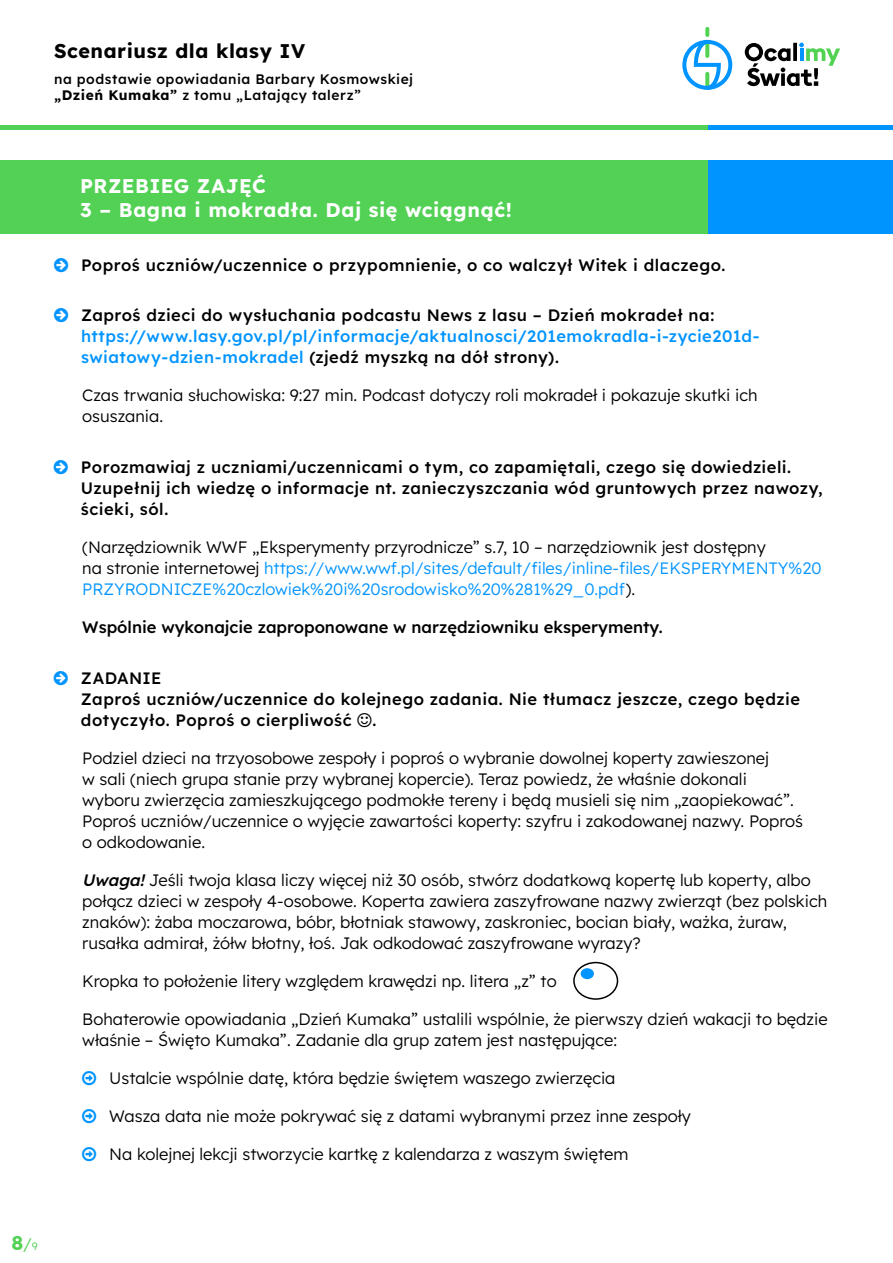
<style>
.page{position:relative;width:893px;height:1263px;background:#fff}
.page>*{position:absolute;margin:0;border:0;box-sizing:border-box;transform-origin:0 0}
.t1{font:700 19.8px/23.7px "Lexend";letter-spacing:.025em;color:#fff}
.t2{font:700 19.8px "Lexend";letter-spacing:.03em;color:#000}
.t3{font:700 19.8px "Lexend";color:#52d154}
.t4{font:300 16.5px/21px "Lexend";color:#000}
.t5{font:500 16.5px/21px "Lexend";letter-spacing:.025em;color:#000}
.t6{font:300 16.5px/21px "Lexend";color:#0094ff}
.t7{font:500 16.5px/21px "Lexend";letter-spacing:.03em;color:#0094ff}
.t8{font:500 16.5px "Lexend";color:#000}
.t9{font:500 13.8px/16.5px "Lexend";letter-spacing:.04em;color:#000}
.s1{font-weight:700}
.s2{color:#000}
.s3{font-weight:500;font-style:italic}
.s4{font-weight:300;font-size:16.8px}
.s5{font-weight:300;font-size:10.8px}
</style>
<div class="page">
<div style="left:0;top:125px;width:893px;height:5px;background:#52d154"></div>
<div style="left:708px;top:125px;width:185px;height:5px;background:#0094ff"></div>
<svg style="left:705px;top:27px;width:4px;height:10px"></svg>
<svg style="left:682px;top:40px;width:50px;height:50px"></svg>
<svg style="left:745px;top:43px;width:95px;height:43px"></svg>
<div style="left:0;top:160px;width:893px;height:74px;background:#52d154"></div>
<div style="left:708px;top:160px;width:185px;height:74px;background:#0094ff"></div>
<div style="left:573px;top:962px;width:45px;height:38px;border:2px solid #000;border-radius:50%"></div>
<div style="left:581px;top:968px;width:13px;height:11px;background:#0094ff;border-radius:50%"></div>
<p class="t2" style="left:54px;top:37px;width:253px">Scenariusz dla klasy IV</p>
<p class="t9" style="left:54px;top:70px;width:361px">na podstawie opowiadania Barbary Kosmowskiej <span class="s1">„Dzień Kumaka”</span> z tomu „Latający talerz”</p>
<p class="t1" style="left:80px;top:173px;width:433px">PRZEBIEG ZAJĘĆ<br>3 – Bagna i mokradła. Daj się wciągnąć!</p>
<p class="t5" style="left:81px;top:253px;width:646px">Poproś uczniów/uczennice o przypomnienie, o co walczył Witek i dlaczego.</p>
<p class="t5" style="left:81px;top:304px;width:635px">Zaproś dzieci do wysłuchania podcastu News z lasu – Dzień mokradeł na:</p>
<p class="t7" style="left:81px;top:325px;width:680px">https://www.lasy.gov.pl/pl/informacje/aktualnosci/201emokradla-i-zycie201d&shy;swiatowy-dzien-mokradel <span class="s2">(zjedź myszką na dół strony).</span></p>
<p class="t4" style="left:82px;top:384px;width:677px">Czas trwania słuchowiska: 9:27 min. Podcast dotyczy roli mokradeł i pokazuje skutki ich osuszania.</p>
<p class="t5" style="left:81px;top:456px;width:743px">Porozmawiaj z uczniami/uczennicami o tym, co zapamiętali, czego się dowiedzieli.<br>Uzupełnij ich wiedzę o informacje nt. zanieczyszczania wód gruntowych przez nawozy, ścieki, sól.</p>
<p class="t6" style="left:82px;top:536px;width:741px"><span class="s2">(Narzędziownik WWF „Eksperymenty przyrodnicze” s.7, 10 – narzędziownik jest dostępny<br>na stronie internetowej</span> https://www.wwf.pl/sites/default/files/inline-files/EKSPERYMENTY%20<br>PRZYRODNICZE%20czlowiek%20i%20srodowisko%20%281%29_0.pdf<span class="s2">).</span></p>
<p class="t8" style="left:82px;top:615px;width:582px">Wspólnie wykonajcie zaproponowane w narzędziowniku eksperymenty.</p>
<p class="t5" style="left:81px;top:667px;width:721px">ZADANIE<br>Zaproś uczniów/uczennice do kolejnego zadania. Nie tłumacz jeszcze, czego będzie dotyczyło. Poproś o cierpliwość</p>
<p class="t5" style="left:372px;top:709px;width:5px">.</p>
<p class="t4" style="left:82px;top:747px;width:722px">Podziel dzieci na trzyosobowe zespoły i poproś o wybranie dowolnej koperty zawieszonej<br>w sali (niech grupa stanie przy wybranej kopercie). Teraz powiedz, że właśnie dokonali wyboru zwierzęcia zamieszkującego podmokłe tereny i będą musieli się nim „zaopiekować”.<br>Poproś uczniów/uczennice o wyjęcie zawartości koperty: szyfru i zakodowanej nazwy. Poproś o odkodowanie.</p>
<p class="t4" style="left:82px;top:868px;width:746px"><span class="s3">Uwaga!</span>Jeśli twoja klasa liczy więcej niż 30 osób, stwórz dodatkową kopertę lub koperty, albo połącz dzieci w zespoły 4-osobowe. Koperta zawiera zaszyfrowane nazwy zwierząt (bez polskich znaków): żaba moczarowa, bóbr, błotniak stawowy, zaskroniec, bocian biały, ważka, żuraw, rusałka admirał, żółw błotny, łoś. Jak odkodować zaszyfrowane wyrazy?</p>
<p class="t4" style="left:82px;top:970px;width:476px">Kropka to położenie litery względem krawędzi np. litera „z” to</p>
<p class="t4" style="left:82px;top:1008px;width:747px">Bohaterowie opowiadania „Dzień Kumaka” ustalili wspólnie, że pierwszy dzień wakacji to będzie właśnie – Święto Kumaka”. Zadanie dla grup zatem jest następujące:</p>
<p class="t4" style="left:109px;top:1067px;width:508px">Ustalcie wspólnie datę, która będzie świętem waszego zwierzęcia</p>
<p class="t4" style="left:109px;top:1105px;width:583px">Wasza data nie może pokrywać się z datami wybranymi przez inne zespoły</p>
<p class="t4" style="left:109px;top:1143px;width:521px">Na kolejnej lekcji stworzycie kartkę z kalendarza z waszym świętem</p>
<p class="t3" style="left:11px;top:1228px;width:28px">8<span class="s4">/</span><span class="s5">9</span></p>
</div>
